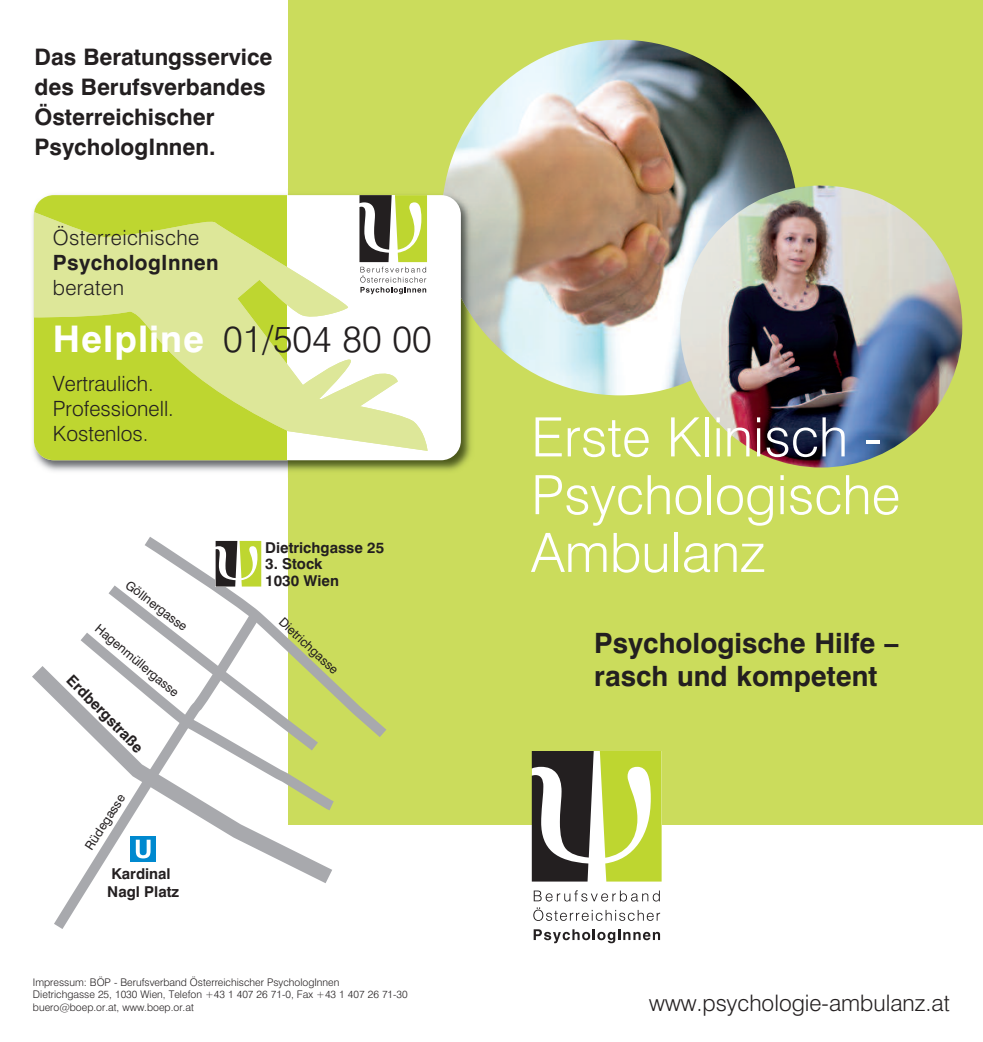
<style>
.page{position:relative;width:983px;height:1042px;background:#fff}
.page>*{position:absolute;margin:0;border:0;box-sizing:border-box;transform-origin:0 0}
.t1{font:300 54.25px/57.8px "Swiss 721 BT";color:#fff}
.t2{font:36.75px "Swiss 721 BT Light+RUUZIU";color:#231f20}
.t3{font:700 28px/33.6px "Swiss 721 BT";color:#231f20}
.t4{font:700 22.75px/30.1px "Swiss 721 BT";color:#231f20}
.t5{font:300 22.75px "Swiss 721 BT";color:#231f20}
.t6{font:21px/25.2px "Swiss 721 BT Light+RUUZIU";color:#231f20}
.t7{font:21px "Swiss 721 BT Bold+RTSTDJ";letter-spacing:.015em;color:#231f20}
.t8{font:700 14.88px/16.6px "Swiss 721 BT";color:#231f20}
.t9{font:12.42px "Swiss 721 BT";color:#231f20}
.t10{font:300 10.5px/12.6px "Swiss 721 BT";color:#231f20}
.s1{font-family:"Swiss 721 BT Bold+RTSTDJ";color:#fff}
</style>
<div class="page">
<div style="left:288px;top:0;width:694px;height:825px;background:#cbdc5c"></div>
<svg style="left:533px;top:890px;width:126px;height:11px"></svg>
<svg style="left:533px;top:907px;width:127px;height:14px"></svg>
<svg style="left:533px;top:929px;width:127px;height:14px"></svg>
<svg style="left:531px;top:752px;width:130px;height:129px;background:#9ba266"></svg>
<img style="left:441px;top:40px;width:356px;height:355px;border-radius:50%">
<img style="left:680px;top:185px;width:282px;height:282px;border-radius:50%">
<img style="left:33px;top:192px;width:438px;height:282px">
<img style="left:441px;top:189px;width:37px;height:137px">
<svg style="left:34px;top:195px;width:426px;height:265px;background:#d8e490"></svg>
<svg style="left:32px;top:666px;width:300px;height:217px"></svg>
<svg style="left:48px;top:666px;width:219px;height:263px"></svg>
<svg style="left:145px;top:537px;width:241px;height:200px"></svg>
<svg style="left:108px;top:575px;width:221px;height:51px"></svg>
<svg style="left:74px;top:626px;width:269px;height:192px"></svg>
<svg style="left:215px;top:541px;width:46px;height:45px"></svg>
<div style="left:130px;top:836px;width:26px;height:25px;background:#0089cf"></div>
<svg style="left:136px;top:839px;width:14px;height:19px"></svg>
<h3 class="t4" style="left:34px;top:44px;width:239px">Das Beratungsservice des Berufsverbandes<br>Österreichischer<br>PsychologInnen.</h3>
<h3 class="t6" style="left:53px;top:227px;width:148px">Österreichische</h3>
<h3 class="t7" style="left:53px;top:255px;width:167px">PsychologInnen</h3>
<h3 class="t6" style="left:53px;top:277px;width:73px">beraten</h3>
<h2 class="t2" style="left:53px;top:326px;width:380px"><span class="s1">Helpline</span> 01/504 80 00</h2>
<h3 class="t6" style="left:53px;top:373px;width:122px">Vertraulich.<br>Professionell.<br>Kostenlos.</h3>
<p class="t9" style="left:130px;top:580px;width:75px;rotate:37deg">Göllnergasse</p>
<p class="t9" style="left:100px;top:623px;width:106px;rotate:40deg">Hagenmüllergasse</p>
<h3 class="t8" style="left:75px;top:672px;width:103px;rotate:46deg">Erdbergstraße</h3>
<p class="t9" style="left:84px;top:845px;width:64px;rotate:-57deg">Rüdegasse</p>
<h3 class="t8" style="left:107px;top:866px;width:73px;line-height:18px">Kardinal<br>Nagl Platz</h3>
<h3 class="t8" style="left:265px;top:540px;width:120px">Dietrichgasse 25</h3>
<h3 class="t8" style="left:265px;top:557px;width:75px">3. Stock<br>1030 Wien</h3>
<p class="t9" style="left:284px;top:617px;width:77px;rotate:43deg">Dietrichgasse</p>
<p class="t10" style="left:33px;top:976px;width:376px">Impressum: BÖP - Berufsverband Österreichischer PsychologInnen<br>Dietrichgasse 25, 1030 Wien, Telefon +43 1 407 26 71-0, Fax +43 1 407 26 71-30 buero@boep.or.at, www.boep.or.at</p>
<h1 class="t1" style="left:531px;top:414px;width:370px">Erste Klinisch -<br>Psychologische<br>Ambulanz</h1>
<h3 class="t3" style="left:594px;top:629px;width:305px">Psychologische Hilfe – rasch und kompetent</h3>
<h3 class="t5" style="left:649px;top:994px;width:302px">www.psychologie-ambulanz.at</h3>
</div>
